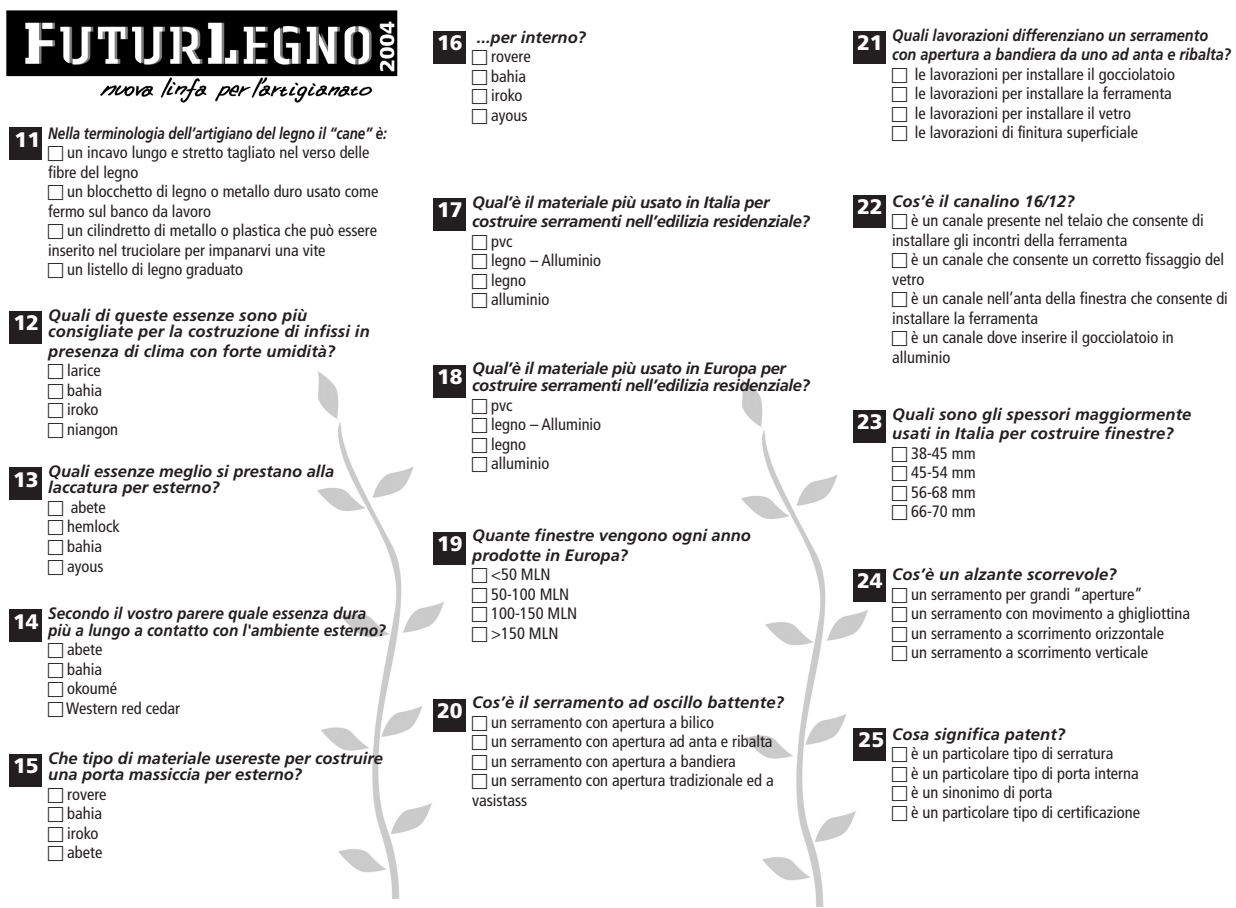
<style>
.page{position:relative;width:1236px;height:908px;background:#fff}
.page>*{position:absolute;margin:0;border:0;box-sizing:border-box;transform-origin:0 0}
.t1{font:900 21px "Frutiger";color:#fff}
.t2{font:condensed 16.5px/19.5px "Frutiger";color:#231f20}
.t3{font:italic 700 16.5px/16.5px "Frutiger";color:#231f20}
.t4{font:italic 700 16.5px/19.5px "Frutiger";letter-spacing:-.02em;color:#231f20}
.t5{font:italic 700 16.5px/19.5px "Frutiger";color:#231f20;scale:.88 1}
.t6{font:italic 700 16.5px/16.5px "Frutiger";color:#231f20;scale:.93 1}
.t7{font:italic 700 16.5px "Frutiger";color:#231f20;scale:.81 1}
</style>
<div class="page">
<img style="left:6px;top:10px;width:392px;height:93px">
<img style="left:317px;top:371px;width:134px;height:528px">
<div style="left:9px;top:311px;width:33px;height:32px;background:#231f20"></div>
<div style="left:9px;top:127px;width:33px;height:33px;background:#231f20"></div>
<img style="left:741px;top:379px;width:134px;height:528px">
<div style="left:433px;top:31px;width:33px;height:33px;background:#231f20"></div>
<div style="left:433px;top:198px;width:33px;height:33px;background:#231f20"></div>
<div style="left:433px;top:365px;width:33px;height:32px;background:#231f20"></div>
<div style="left:433px;top:532px;width:33px;height:32px;background:#231f20"></div>
<div style="left:433px;top:699px;width:33px;height:32px;background:#231f20"></div>
<div style="left:9px;top:467px;width:33px;height:33px;background:#231f20"></div>
<div style="left:9px;top:609px;width:33px;height:33px;background:#231f20"></div>
<div style="left:9px;top:754px;width:33px;height:32px;background:#231f20"></div>
<div style="left:853px;top:31px;width:33px;height:33px;background:#231f20"></div>
<div style="left:853px;top:195px;width:33px;height:32px;background:#231f20"></div>
<div style="left:853px;top:410px;width:33px;height:32px;background:#231f20"></div>
<div style="left:853px;top:568px;width:33px;height:33px;background:#231f20"></div>
<div style="left:853px;top:728px;width:33px;height:32px;background:#231f20"></div>
<p class="t1" style="left:15px;top:131px;width:27px">11</p>
<p class="t7" style="left:48px;top:126px;width:420px">Nella terminologia dell’artigiano del legno il “cane” è:</p>
<p class="t2" style="left:48px;top:144px;width:323px;text-indent:19px">un incavo lungo e stretto tagliato nel verso delle fibre del legno</p>
<p class="t2" style="left:48px;top:183px;width:332px;text-indent:19px">un blocchetto di legno o metallo duro usato come fermo sul banco da lavoro</p>
<p class="t2" style="left:67px;top:222px;width:311px">un cilindretto di metallo o plastica che può essere</p>
<p class="t2" style="left:48px;top:242px;width:279px">inserito nel truciolare per impanarvi una vite</p>
<p class="t2" style="left:67px;top:261px;width:177px">un listello di legno graduato</p>
<p class="t1" style="left:13px;top:314px;width:27px">12</p>
<p class="t3" style="left:48px;top:308px;width:323px">Quali di queste essenze sono più consigliate per la costruzione di infissi in</p>
<p class="t3" style="left:48px;top:344px;width:289px">presenza di clima con forte umidità?</p>
<p class="t2" style="left:67px;top:362px;width:53px">larice bahia iroko niangon</p>
<p class="t1" style="left:13px;top:471px;width:27px">13</p>
<p class="t3" style="left:48px;top:464px;width:288px">Quali essenze meglio si prestano alla laccatura per esterno?</p>
<p class="t2" style="left:67px;top:499px;width:54px">abete hemlock bahia ayous</p>
<p class="t1" style="left:13px;top:613px;width:27px">14</p>
<p class="t6" style="left:48px;top:606px;width:365px">Secondo il vostro parere quale essenza dura più a lungo a contatto con l'ambiente esterno?</p>
<p class="t2" style="left:66px;top:641px;width:115px">abete<br>bahia<br>okoumé<br>Western red cedar</p>
<p class="t1" style="left:13px;top:757px;width:27px">15</p>
<p class="t3" style="left:48px;top:750px;width:336px">Che tipo di materiale usereste per costruire una porta massiccia per esterno?</p>
<p class="t2" style="left:67px;top:785px;width:41px">rovere bahia iroko abete</p>
<p class="t1" style="left:437px;top:35px;width:27px">16</p>
<p class="t3" style="left:477px;top:30px;width:111px">...per interno?</p>
<p class="t2" style="left:491px;top:48px;width:41px">rovere bahia iroko ayous</p>
<p class="t1" style="left:437px;top:202px;width:27px">17</p>
<p class="t4" style="left:472px;top:193px;width:339px">Qual’è il materiale più usato in Italia per costruire serramenti nell’edilizia residenziale?</p>
<p class="t2" style="left:491px;top:232px;width:111px">pvc<br>legno – Alluminio legno<br>alluminio</p>
<p class="t1" style="left:437px;top:368px;width:27px">18</p>
<p class="t4" style="left:472px;top:362px;width:339px;line-height:16.5px">Qual’è il materiale più usato in Europa per costruire serramenti nell’edilizia residenziale?</p>
<p class="t2" style="left:491px;top:396px;width:111px">pvc<br>legno – Alluminio legno<br>alluminio</p>
<p class="t1" style="left:437px;top:535px;width:27px">19</p>
<p class="t3" style="left:472px;top:527px;width:280px;line-height:19.5px">Quante finestre vengono ogni anno prodotte in Europa?</p>
<p class="t2" style="left:491px;top:566px;width:88px">&lt;50 MLN<br>50-100 MLN<br>100-150 MLN &gt;150 MLN</p>
<p class="t1" style="left:437px;top:702px;width:27px">20</p>
<p class="t3" style="left:472px;top:695px;width:313px">Cos’è il serramento ad oscillo battente?</p>
<p class="t2" style="left:491px;top:713px;width:224px">un serramento con apertura a bilico</p>
<p class="t2" style="left:491px;top:733px;width:283px">un serramento con apertura ad anta e ribalta</p>
<p class="t2" style="left:491px;top:752px;width:246px">un serramento con apertura a bandiera</p>
<p class="t2" style="left:491px;top:772px;width:284px">un serramento con apertura tradizionale ed a</p>
<p class="t2" style="left:472px;top:791px;width:56px">vasistass</p>
<p class="t1" style="left:857px;top:35px;width:27px">21</p>
<p class="t5" style="left:892px;top:26px;width:387px">Quali lavorazioni differenziano un serramento con apertura a bandiera da uno ad anta e ribalta?</p>
<p class="t2" style="left:915px;top:65px;width:262px">le lavorazioni per installare il gocciolatoio le lavorazioni per installare la ferramenta le lavorazioni per installare il vetro<br>le lavorazioni di finitura superficiale</p>
<p class="t1" style="left:857px;top:198px;width:27px">22</p>
<p class="t3" style="left:892px;top:194px;width:184px">Cos’è il canalino 16/12?</p>
<p class="t2" style="left:892px;top:212px;width:313px;text-indent:19px">è un canale presente nel telaio che consente di installare gli incontri della ferramenta</p>
<p class="t2" style="left:892px;top:251px;width:333px;text-indent:19px">è un canale che consente un corretto fissaggio del vetro</p>
<p class="t2" style="left:911px;top:290px;width:318px">è un canale nell’anta della finestra che consente di</p>
<p class="t2" style="left:892px;top:309px;width:147px">installare la ferramenta</p>
<p class="t2" style="left:911px;top:329px;width:264px">è un canale dove inserire il gocciolatoio in</p>
<p class="t2" style="left:892px;top:348px;width:60px">alluminio</p>
<p class="t1" style="left:857px;top:414px;width:27px">23</p>
<p class="t3" style="left:892px;top:405px;width:301px;line-height:19.5px">Quali sono gli spessori maggiormente usati in Italia per costruire finestre?</p>
<p class="t2" style="left:911px;top:444px;width:66px;text-align:justify">38-45 mm 45-54 mm 56-68 mm 66-70 mm</p>
<p class="t1" style="left:857px;top:572px;width:27px">24</p>
<p class="t3" style="left:892px;top:567px;width:226px">Cos’è un alzante scorrevole?</p>
<p class="t2" style="left:911px;top:585px;width:280px">un serramento per grandi “aperture”<br>un serramento con movimento a ghigliottina un serramento a scorrimento orizzontale<br>un serramento a scorrimento verticale</p>
<p class="t1" style="left:859px;top:731px;width:27px">25</p>
<p class="t3" style="left:892px;top:727px;width:175px">Cosa significa patent?</p>
<p class="t2" style="left:911px;top:745px;width:230px">è un particolare tipo di serratura<br>è un particolare tipo di porta interna è un sinonimo di porta<br>è un particolare tipo di certificazione</p>
</div>
